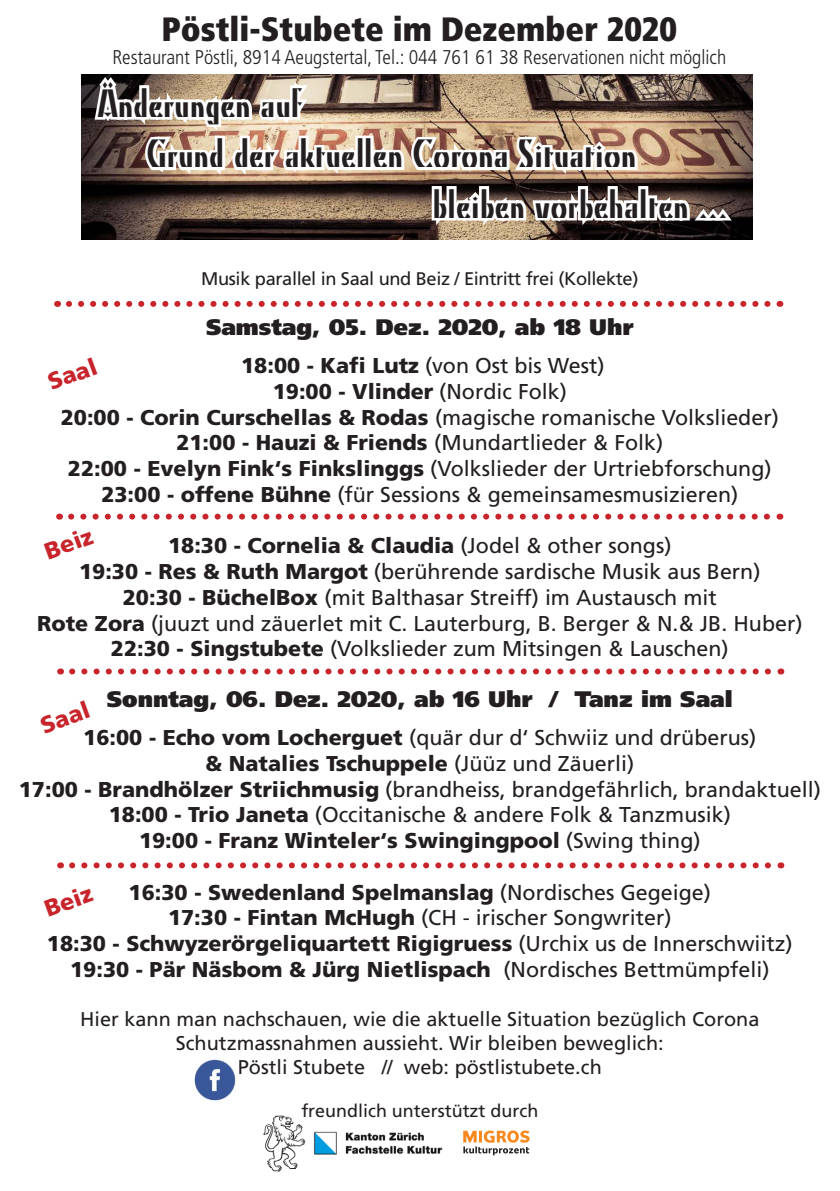
<style>
.page{position:relative;width:840px;height:1191px;background:#fff}
.page>*{position:absolute;margin:0;border:0;box-sizing:border-box;transform-origin:0 0}
.t1{font:39.2px "Kino";color:#231f20}
.t2{font:900 condensed 33.8px "Frutiger";color:#231f20}
.t3{font:900 23.4px "Frutiger";color:#c8242b}
.t4{font:900 22.4px "Frutiger";color:#231f20}
.t5{font:21.4px/25.8px "Frutiger";color:#231f20;text-align:center}
.t6{font:900 21.4px/25.8px "Frutiger";color:#231f20;text-align:center}
.t7{font:19.8px/23.8px "Frutiger";color:#231f20;text-align:center}
.t8{font:300 condensed 19.8px "Frutiger";color:#231f20}
.t9{font:18.2px "Frutiger";letter-spacing:-.02em;color:#231f20}
.t10{font:18px "Frutiger";color:#231f20}
.s1{font-weight:900}
.s2{font-weight:400}
</style>
<div class="page">
<img style="left:263px;top:1115px;width:180px;height:57px">
<img style="left:82px;top:74px;width:670px;height:165px">
<svg style="left:69px;top:301px;width:702px;height:6px"></svg>
<svg style="left:71px;top:513px;width:699px;height:6px"></svg>
<svg style="left:72px;top:862px;width:699px;height:6px"></svg>
<svg style="left:72px;top:668px;width:699px;height:6px"></svg>
<svg style="left:463px;top:1130px;width:66px;height:25px"></svg>
<img style="left:194px;top:1059px;width:42px;height:42px">
<img style="left:91px;top:74px;width:271px;height:107px">
<img style="left:368px;top:132px;width:365px;height:108px">
<h2 class="t2" style="left:161px;top:8px;width:516px">Pöstli-Stubete im Dezember 2020</h2>
<p class="t8" style="left:112px;top:46px;width:615px">Restaurant Pöstli, 8914 Aeugstertal, Tel.: 044 761 61 38 Reservationen nicht möglich</p>
<h1 class="t1" style="left:98px;top:81px;width:205px">Änderungen auf</h1>
<h1 class="t1" style="left:147px;top:131px;width:490px">Grund der aktuellen Corona Situation</h1>
<h1 class="t1" style="left:432px;top:182px;width:297px">bleiben vorbehalten ...</h1>
<p class="t9" style="left:201px;top:268px;width:438px">Musik parallel in Saal und Beiz / Eintritt frei (Kollekte)</p>
<p class="t4" style="left:206px;top:314px;width:429px">Samstag, 05. Dez. 2020, ab 18 Uhr</p>
<p class="t5" style="left:61px;top:353px;width:719px"><span class="s1">18:00 - Kafi Lutz</span> (von Ost bis West)<br><span class="s1">19:00 - Vlinder</span> (Nordic Folk)<br><span class="s1">20:00 - Corin Curschellas &amp; Rodas</span> (magische romanische Volkslieder)<br><span class="s1">21:00 - Hauzi &amp; Friends</span> (Mundartlieder &amp; Folk)<br><span class="s1">22:00 - Evelyn Fink‘s Finkslinggs</span> (Volkslieder der Urtriebforschung)<br><span class="s1">23:00 - offene Bühne</span> (für Sessions &amp; gemeinsamesmusizieren)</p>
<p class="t5" style="left:37px;top:533px;width:766px"><span class="s1">18:30 - Cornelia &amp; Claudia</span> (Jodel &amp; other songs)<br><span class="s1">19:30 - Res &amp; Ruth Margot</span> (berührende sardische Musik aus Bern)<br><span class="s1">20:30 - BüchelBox</span> (mit Balthasar Streiff) im Austausch mit<br><span class="s1">Rote Zora</span> (juuzt und zäuerlet mit C. Lauterburg, B. Berger &amp; N.&amp; JB. Huber)<br><span class="s1">22:30 - Singstubete</span> (Volkslieder zum Mitsingen &amp; Lauschen)</p>
<p class="t4" style="left:107px;top:686px;width:627px">Sonntag, 06. Dez. 2020, ab 16 Uhr / Tanz im Saal</p>
<p class="t5" style="left:19px;top:725px;width:803px"><span class="s1">16:00 - Echo vom Locherguet</span> (quär dur d‘ Schwiiz und drüberus)<br><span class="s1">&amp; Natalies Tschuppele</span> (Jüüz und Zäuerli)<br><span class="s1">17:00 - Brandhölzer Striichmusig</span> (brandheiss, brandgefährlich, brandaktuell)<br><span class="s1">18:00 - Trio Janeta</span> (Occitanische &amp; andere Folk &amp; Tanzmusik)<br><span class="s1">19:00 - Franz Winteler‘s Swingingpool</span> (Swing thing)</p>
<p class="t6" style="left:47px;top:879px;width:747px">16:30 - Swedenland Spelmanslag <span class="s2">(Nordisches Gegeige)<br></span>17:30 - Fintan McHugh <span class="s2">(CH - irischer Songwriter)<br></span>18:30 - Schwyzerörgeliquartett Rigigruess <span class="s2">(Urchix us de Innerschwiitz)<br></span>19:30 - Pär Näsbom &amp; Jürg Nietlispach <span class="s2">(Nordisches Bettmümpfeli)</span></p>
<p class="t7" style="left:80px;top:1007px;width:680px">Hier kann man nachschauen, wie die aktuelle Situation bezüglich Corona<br>Schutzmassnahmen aussieht. Wir bleiben beweglich:<br>Pöstli Stubete // web: pöstlistubete.ch</p>
<p class="t10" style="left:301px;top:1100px;width:238px">freundlich unterstützt durch</p>
<p class="t3" style="left:44px;top:369px;width:52px;rotate:-20deg">Saal</p>
<p class="t3" style="left:41px;top:538px;width:51px;rotate:-20deg">Beiz</p>
<p class="t3" style="left:37px;top:713px;width:52px;rotate:-20deg">Saal</p>
<p class="t3" style="left:40px;top:896px;width:51px;rotate:-20deg">Beiz</p>
</div>
